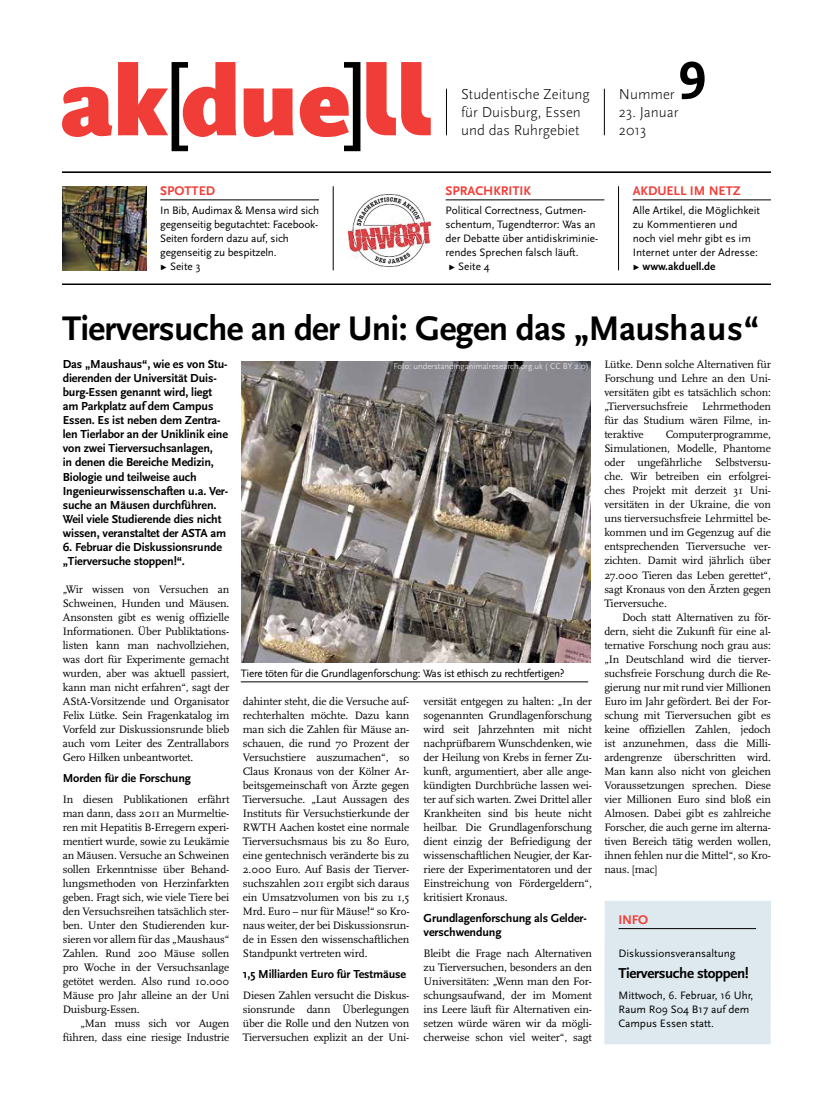
<style>
.page{position:relative;width:833px;height:1117px;background:#fff}
.page>*{position:absolute;margin:0;border:0;box-sizing:border-box;transform-origin:0 0}
.t1{font:700 55.25px "Scala Sans Caps";color:#000}
.t2{font:700 35.62px "Scala Sans";letter-spacing:-.02em;color:#000}
.t3{font:300 15px/18.4px "Scala Sans";color:#000}
.t4{font:700 15px "Scala Sans";letter-spacing:-.025em;color:#000}
.t5{font:700 13.12px "Scala Sans Caps";color:#f13d37}
.t6{font:700 12.12px/14px "Scala Sans";letter-spacing:-.01em;color:#000}
.t7{font:11.25px/14px "Scala";letter-spacing:-.01em;color:#000;text-align:justify}
.t8{font:11.25px/14px "Scala Sans";letter-spacing:-.005em;color:#000}
.t9{font:11.25px "Scala Sans";letter-spacing:-.025em;color:#000}
.t10{font:300 8.75px "Scala Sans";color:#fff}
.s1{font-weight:700}
</style>
<div class="page">
<hr style="left:632px;top:199px;width:139px;height:1px;background:#000">
<hr style="left:604px;top:89px;width:1px;height:46px;background:#000">
<hr style="left:446px;top:89px;width:1px;height:46px;background:#000">
<hr style="left:618px;top:186px;width:1px;height:84px;background:#000">
<hr style="left:333px;top:186px;width:1px;height:84px;background:#000">
<svg style="left:366px;top:62px;width:65px;height:73px"></svg>
<svg style="left:62px;top:62px;width:298px;height:89px"></svg>
<hr style="left:62px;top:172px;width:709px;height:1px;background:#000">
<hr style="left:160px;top:199px;width:159px;height:1px;background:#000">
<hr style="left:445px;top:199px;width:159px;height:1px;background:#000">
<hr style="left:241px;top:681px;width:347px;height:1px;background:#000">
<img style="left:62px;top:186px;width:84px;height:84px">
<hr style="left:62px;top:284px;width:709px;height:1px;background:#000">
<img style="left:348px;top:194px;width:82px;height:72px">
<img style="left:241px;top:361px;width:350px;height:301px">
<div style="left:604px;top:900px;width:167px;height:144px;background:#dde9ef"></div>
<hr style="left:618px;top:928px;width:138px;height:1px;background:#000">
<p class="t5" style="left:160px;top:183px;width:56px">SPOTTED</p>
<p class="t8" style="left:160px;top:204px;width:160px">In Bib, Audimax &amp; Mensa wird sich gegenseitig begutachtet: Facebook-<br>Seiten fordern dazu auf, sich gegenseitig zu bespitzeln.<br>Ω Seite 3</p>
<h3 class="t3" style="left:461px;top:85px;width:130px">Studentische Zeitung für Duisburg, Essen und das Ruhrgebiet</h3>
<p class="t5" style="left:445px;top:183px;width:87px">SPRACHKRITIK</p>
<p class="t8" style="left:445px;top:204px;width:154px">Political Correctness, Gutmen&shy;schentum, Tugendterror: Was an der Debatte über antidiskriminie&shy;rendes Sprechen falsch läuft.<br>Ω Seite 4</p>
<h1 class="t1" style="left:678px;top:50px;width:29px">9</h1>
<h3 class="t3" style="left:619px;top:85px;width:57px">Nummer</h3>
<h3 class="t3" style="left:619px;top:103px;width:61px">23. Januar<br>2013</h3>
<p class="t5" style="left:632px;top:183px;width:109px">AKDUELL IM NETZ</p>
<p class="t8" style="left:632px;top:204px;width:129px">Alle Artikel, die Möglichkeit zu Kommentieren und noch viel mehr gibt es im<br>Internet unter der Adresse:<br>Ω <span class="s1">www.akduell.de</span></p>
<h2 class="t2" style="left:62px;top:309px;width:699px">Tierversuche an der Uni: Gegen das „Maushaus“</h2>
<p class="t6" style="left:63px;top:358px;width:167px">Das „Maushaus“, wie es von Stu&shy;dierenden der Universität Duis&shy;burg-Essen genannt wird, liegt am Parkplatz auf dem Campus<br>Essen. Es ist neben dem Zentra&shy;len Tierlabor an der Uniklinik eine von zwei Tierversuchsanlagen,<br>in denen die Bereiche Medizin,<br>Biologie und teilweise auch<br>Ingenieurwissenschaften u.a. Ver&shy;suche an Mäusen durchführen.<br>Weil viele Studierende dies nicht wissen, veranstaltet der ASTA am</p>
<p class="t6" style="left:63px;top:540px;width:161px">6. Februar die Diskussionsrunde „Tierversuche stoppen!“.</p>
<p class="t7" style="left:63px;top:582px;width:168px">„Wir wissen von Versuchen an Schweinen, Hunden und Mäusen.<br>Ansonsten gibt es wenig offizielle Informationen. Über Publiktations&shy;listen kann man nachvollziehen, was dort für Experimente gemacht wurden, aber was aktuell passiert, kann man nicht erfahren“, sagt der AStA-Vorsitzende und Organisator Felix Lütke. Sein Fragenkatalog im Vorfeld zur Diskussionsrunde blieb auch vom Leiter des Zentrallabors Gero Hilken unbeantwortet.</p>
<p class="t6" style="left:63px;top:771px;width:130px">Morden für die Forschung</p>
<p class="t7" style="left:63px;top:792px;width:168px">In diesen Publikationen erfährt man dann, dass 2011 an Murmeltie&shy;ren mit Hepatitis B-Erregern experi&shy;mentiert wurde, sowie zu Leukämie an Mäusen. Versuche an Schweinen sollen Erkenntnisse über Behand&shy;lungsmethoden von Herzinfarkten geben. Fragt sich, wie viele Tiere bei den Versuchsreihen tatsächlich ster&shy;ben. Unter den Studierenden kur&shy;sieren vor allem für das „Maushaus“ Zahlen. Rund 200 Mäuse sollen pro Woche in der Versuchsanlage getötet werden. Also rund 10.000<br>Mäuse pro Jahr alleine an der Uni Duisburg-Essen.</p>
<p class="t7" style="left:63px;top:1016px;width:168px;text-align:right">„Man muss sich vor Augen führen, dass eine riesige Industrie</p>
<p class="t10" style="left:393px;top:361px;width:197px">Foto: understandinganimalresearch.org.uk ( CC BY 2.0)</p>
<p class="t9" style="left:241px;top:666px;width:325px">Tiere töten für die Grundlagenforschung: Was ist ethisch zu rechtfertigen?</p>
<p class="t7" style="left:243px;top:694px;width:168px">dahinter steht, die die Versuche auf&shy;rechterhalten möchte. Dazu kann man sich die Zahlen für Mäuse an&shy;schauen, die rund 70 Prozent der Versuchstiere auszumachen“, so Claus Kronaus von der Kölner Ar&shy;beitsgemeinschaft von Ärzte gegen Tierversuche. „Laut Aussagen des Instituts für Versuchstierkunde der RWTH Aachen kostet eine normale Tierversuchsmaus bis zu 80 Euro, eine gentechnisch veränderte bis zu 2.000 Euro. Auf Basis der Tierver&shy;suchszahlen 2011 ergibt sich daraus ein Umsatzvolumen von bis zu 1,5<br>Mrd. Euro – nur für Mäuse!“ so Kro&shy;naus weiter, der bei Diskussionsrun&shy;de in Essen den wissenschaftlichen Standpunkt vertreten wird.</p>
<p class="t6" style="left:243px;top:967px;width:165px">1,5 Milliarden Euro für Testmäuse</p>
<p class="t7" style="left:243px;top:988px;width:168px">Diesen Zahlen versucht die Diskus&shy;sionsrunde dann Überlegungen über die Rolle und den Nutzen von Tierversuchen explizit an der Uni-</p>
<p class="t7" style="left:423px;top:694px;width:170px">versität entgegen zu halten: „In der sogenannten Grundlagenforschung wird seit Jahrzehnten mit nicht nachprüfbarem Wunschdenken, wie der Heilung von Krebs in ferner Zu&shy;kunft, argumentiert, aber alle ange&shy;kündigten Durchbrüche lassen wei&shy;ter auf sich warten. Zwei Drittel aller Krankheiten sind bis heute nicht heilbar. Die Grundlagenforschung dient einzig der Befriedigung der wissenschaftlichen Neugier, der Kar&shy;riere der Experimentatoren und der Einstreichung von Fördergeldern“, kritisiert Kronaus.</p>
<p class="t6" style="left:423px;top:911px;width:165px">Grundlagenforschung als Gelder&shy;verschwendung</p>
<p class="t7" style="left:423px;top:946px;width:170px">Bleibt die Frage nach Alternativen zu Tierversuchen, besonders an den Universitäten: „Wenn man den For&shy;schungsaufwand, der im Moment ins Leere läuft für Alternativen ein&shy;setzen würde wären wir da mögli&shy;cherweise schon viel weiter“, sagt</p>
<p class="t7" style="left:604px;top:358px;width:168px">Lütke. Denn solche Alternativen für Forschung und Lehre an den Uni&shy;versitäten gibt es tatsächlich schon: „Tierversuchsfreie</p>
<p class="t7" style="left:604px;top:400px;width:168px;text-indent:98px">Lehrmethoden für das Studium wären Filme, in&shy;teraktive</p>
<p class="t7" style="left:604px;top:428px;width:168px;text-indent:61px">Computerprogramme, Simulationen, Modelle, Phantome oder ungefährliche Selbstversu&shy;che. Wir betreiben ein erfolgrei&shy;ches Projekt mit derzeit 31 Uni&shy;versitäten in der Ukraine, die von uns tierversuchsfreie Lehrmittel be&shy;kommen und im Gegenzug auf die entsprechenden Tierversuche ver&shy;zichten. Damit wird jährlich über 27.000 Tieren das Leben gerettet“, sagt Kronaus von den Ärzten gegen Tierversuche.</p>
<p class="t7" style="left:604px;top:610px;width:168px;text-indent:18px">Doch statt Alternativen zu för&shy;dern, sieht die Zukunft für eine al&shy;ternative Forschung noch grau aus: „In Deutschland wird die tierver&shy;suchsfreie Forschung durch die Re&shy;gierung nur mit rund vier Millionen Euro im Jahr gefördert. Bei der For&shy;schung mit Tierversuchen gibt es keine offiziellen Zahlen, jedoch ist anzunehmen, dass die Milli&shy;ardengrenze überschritten wird.<br>Man kann also nicht von gleichen Voraussetzungen sprechen. Diese vier Millionen Euro sind bloß ein Almosen. Dabei gibt es zahlreiche Forscher, die auch gerne im alterna&shy;tiven Bereich tätig werden wollen, ihnen fehlen nur die Mittel“, so Kro&shy;naus. [mac]</p>
<p class="t5" style="left:618px;top:911px;width:31px">INFO</p>
<p class="t8" style="left:618px;top:946px;width:119px">Diskussionsveransaltung</p>
<h3 class="t4" style="left:618px;top:964px;width:132px">Tierversuche stoppen!</h3>
<p class="t8" style="left:618px;top:988px;width:136px">Mittwoch, 6. Februar, 16 Uhr,<br>Raum R09 S04 B17 auf dem<br>Campus Essen statt.</p>
</div>
